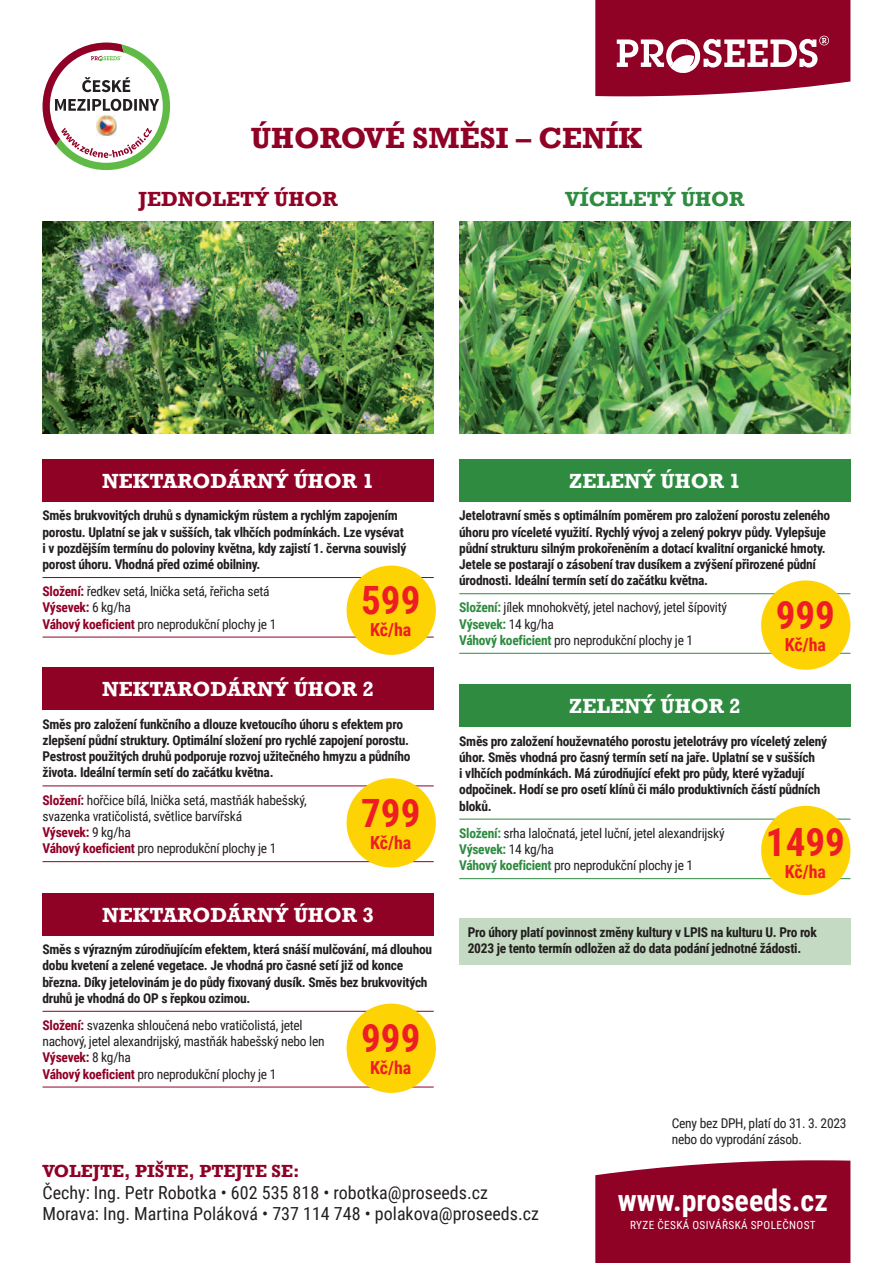
<style>
.page{position:relative;width:893px;height:1263px;background:#fff}
.page>*{position:absolute;margin:0;border:0;box-sizing:border-box;transform-origin:0 0}
.t1{font:700 39px "Roboto Condensed";color:#ee1d23}
.t2{font:700 30px "Rockwell";color:#900126}
.t3{font:700 30px "Roboto Condensed";color:#fff}
.t4{font:700 21px "Rockwell";color:#fff}
.t5{font:700 21px "Rockwell";color:#900126}
.t6{font:700 21px "Rockwell";color:#2e8b40}
.t7{font:18px/21.6px "Roboto Condensed";color:#231f20}
.t8{font:700 18px "Roboto Condensed";letter-spacing:-.005em;color:#ee1d23}
.t9{font:700 18px "Rockwell";color:#900126}
.t10{font:700 13.5px/16.2px "Roboto Condensed";letter-spacing:-.02em;color:#231f20}
.t11{font:13.5px/16.2px "Roboto Condensed";letter-spacing:-.02em;color:#231f20}
.t12{font:11.25px "Roboto Condensed";letter-spacing:.035em;color:#fff}
.s1{font-weight:700;color:#900126}
.s2{font-weight:700;color:#2e8b40}
</style>
<div class="page">
<svg style="left:595px;top:0;width:255px;height:96px;background:#a22b4a"></svg>
<img style="left:43px;top:221px;width:391px;height:213px">
<img style="left:459px;top:221px;width:391px;height:213px">
<hr style="left:43px;top:577px;width:391px;height:1px;background:#900126">
<hr style="left:43px;top:637px;width:391px;height:1px;background:#900126">
<hr style="left:43px;top:1011px;width:391px;height:1px;background:#900126">
<hr style="left:43px;top:1087px;width:391px;height:1px;background:#900126">
<hr style="left:43px;top:785px;width:391px;height:1px;background:#900126">
<hr style="left:43px;top:861px;width:391px;height:1px;background:#900126">
<div style="left:43px;top:459px;width:391px;height:43px;background:#900126"></div>
<div style="left:43px;top:893px;width:391px;height:42px;background:#900126"></div>
<div style="left:43px;top:668px;width:391px;height:42px;background:#900126"></div>
<hr style="left:459px;top:593px;width:391px;height:1px;background:#2e8b40">
<hr style="left:459px;top:653px;width:391px;height:1px;background:#2e8b40">
<div style="left:459px;top:459px;width:391px;height:43px;background:#2e8b40"></div>
<hr style="left:459px;top:819px;width:391px;height:1px;background:#2e8b40">
<hr style="left:459px;top:878px;width:391px;height:1px;background:#2e8b40">
<div style="left:459px;top:685px;width:391px;height:42px;background:#2e8b40"></div>
<div style="left:459px;top:918px;width:391px;height:47px;background:#c4dac2"></div>
<svg style="left:43px;top:43px;width:127px;height:127px"></svg>
<img style="left:96px;top:115px;width:21px;height:21px">
<img style="left:97px;top:116px;width:19px;height:19px">
<div style="left:347px;top:566px;width:89px;height:89px;background:#fed304;border-radius:50%"></div>
<div style="left:761px;top:580px;width:89px;height:90px;background:#fed304;border-radius:50%"></div>
<div style="left:761px;top:806px;width:89px;height:89px;background:#fed304;border-radius:50%"></div>
<div style="left:347px;top:778px;width:89px;height:89px;background:#fed304;border-radius:50%"></div>
<div style="left:347px;top:1003px;width:89px;height:90px;background:#fed304;border-radius:50%"></div>
<div style="left:595px;top:1160px;width:255px;height:103px;background:#900126"></div>
<h2 class="t2" style="left:251px;top:120px;width:393px">ÚHOROVÉ SMĚSI – CENÍK</h2>
<h3 class="t5" style="left:139px;top:186px;width:201px">JEDNOLETÝ ÚHOR</h3>
<h3 class="t6" style="left:565px;top:186px;width:181px">VÍCELETÝ ÚHOR</h3>
<h3 class="t4" style="left:102px;top:468px;width:273px">NEKTARODÁRNÝ ÚHOR 1</h3>
<p class="t10" style="left:43px;top:508px;width:365px">Směs brukvovitých druhů s dynamickým růstem a rychlým zapojením porostu. Uplatní se jak v sušších, tak vlhčích podmínkách. Lze vysévat i v pozdějším termínu do poloviny května, kdy zajistí 1. června souvislý porost úhoru. Vhodná před ozimé obilniny.</p>
<p class="t11" style="left:43px;top:583px;width:235px"><span class="s1">Složení:</span> ředkev setá, lnička setá, řeřicha setá<br><span class="s1">Výsevek:</span> 6 kg/ha<br><span class="s1">Váhový koeficient</span> pro neprodukční plochy je 1</p>
<h1 class="t1" style="left:361px;top:578px;width:61px">599</h1>
<h3 class="t8" style="left:370px;top:619px;width:43px">Kč/ha</h3>
<h3 class="t4" style="left:102px;top:676px;width:273px">NEKTARODÁRNÝ ÚHOR 2</h3>
<p class="t10" style="left:43px;top:716px;width:370px">Směs pro založení funkčního a dlouze kvetoucího úhoru s efektem pro zlepšení půdní struktury. Optimální složení pro rychlé zapojení porostu.<br>Pestrost použitých druhů podporuje rozvoj užitečného hmyzu a půdního života. Ideální termín setí do začátku května.</p>
<p class="t11" style="left:43px;top:792px;width:266px"><span class="s1">Složení:</span> hořčice bílá, lnička setá, mastňák habešský, svazenka vratičolistá, světlice barvířská<br><span class="s1">Výsevek:</span> 9 kg/ha<br><span class="s1">Váhový koeficient</span> pro neprodukční plochy je 1</p>
<h1 class="t1" style="left:361px;top:791px;width:61px">799</h1>
<h3 class="t8" style="left:370px;top:832px;width:43px">Kč/ha</h3>
<h3 class="t4" style="left:102px;top:902px;width:273px">NEKTARODÁRNÝ ÚHOR 3</h3>
<p class="t10" style="left:43px;top:941px;width:391px">Směs s výrazným zúrodňujícím efektem, která snáší mulčování, má dlouhou dobu kvetení a zelené vegetace. Je vhodná pro časné setí již od konce března. Díky jetelovinám je do půdy fixovaný dusík. Směs bez brukvovitých druhů je vhodná do OP s řepkou ozimou.</p>
<p class="t11" style="left:43px;top:1017px;width:284px"><span class="s1">Složení:</span> svazenka shloučená nebo vratičolistá, jetel nachový, jetel alexandrijský, mastňák habešský nebo len <span class="s1">Výsevek:</span> 8 kg/ha<br><span class="s1">Váhový koeficient</span> pro neprodukční plochy je 1</p>
<h1 class="t1" style="left:361px;top:1016px;width:61px">999</h1>
<h3 class="t8" style="left:370px;top:1057px;width:43px">Kč/ha</h3>
<h3 class="t4" style="left:569px;top:468px;width:173px">ZELENÝ ÚHOR 1</h3>
<p class="t10" style="left:459px;top:508px;width:372px">Jetelotravní směs s optimálním poměrem pro založení porostu zeleného úhoru pro víceleté využití. Rychlý vývoj a zelený pokryv půdy. Vylepšuje půdní strukturu silným prokořeněním a dotací kvalitní organické hmoty.<br>Jetele se postarají o zásobení trav dusíkem a zvýšení přirozené půdní úrodnosti. Ideální termín setí do začátku května.</p>
<p class="t11" style="left:459px;top:600px;width:269px"><span class="s2">Složení:</span> jílek mnohokvětý, jetel nachový, jetel šípovitý<br><span class="s2">Výsevek:</span> 14 kg/ha<br><span class="s2">Váhový koeficient</span> pro neprodukční plochy je 1</p>
<h1 class="t1" style="left:776px;top:593px;width:61px">999</h1>
<h3 class="t8" style="left:785px;top:634px;width:43px">Kč/ha</h3>
<h3 class="t4" style="left:569px;top:693px;width:173px">ZELENÝ ÚHOR 2</h3>
<p class="t10" style="left:459px;top:733px;width:369px">Směs pro založení houževnatého porostu jetelotrávy pro víceletý zelený úhor. Směs vhodná pro časný termín setí na jaře. Uplatní se v sušších<br>i vlhčích podmínkách. Má zúrodňující efekt pro půdy, které vyžadují odpočinek. Hodí se pro osetí klínů či málo produktivních částí půdních bloků.</p>
<p class="t11" style="left:459px;top:825px;width:267px"><span class="s2">Složení:</span> srha laločnatá, jetel luční, jetel alexandrijský<br><span class="s2">Výsevek:</span> 14 kg/ha<br><span class="s2">Váhový koeficient</span> pro neprodukční plochy je 1</p>
<h1 class="t1" style="left:766px;top:820px;width:80px">1499</h1>
<h3 class="t8" style="left:785px;top:861px;width:43px">Kč/ha</h3>
<p class="t10" style="left:468px;top:924px;width:351px">Pro úhory platí povinnost změny kultury v LPIS na kulturu U. Pro rok<br>2023 je tento termín odložen až do data podání jednotné žádosti.</p>
<p class="t11" style="left:672px;top:1115px;width:176px">Ceny bez DPH, platí do 31. 3. 2023 nebo do vyprodání zásob.</p>
<h3 class="t9" style="left:43px;top:1160px;width:259px">VOLEJTE, PIŠTE, PTEJTE SE:</h3>
<h3 class="t7" style="left:43px;top:1182px;width:498px">Čechy: Ing. Petr Robotka • 602 535 818 • robotka@proseeds.cz<br>Morava: Ing. Martina Poláková • 737 114 748 • polakova@proseeds.cz</h3>
<h2 class="t3" style="left:618px;top:1183px;width:212px">www.proseeds.cz</h2>
<p class="t12" style="left:630px;top:1218px;width:187px">RYZE ČESKÁ OSIVÁŘSKÁ SPOLEČNOST</p>
</div>
